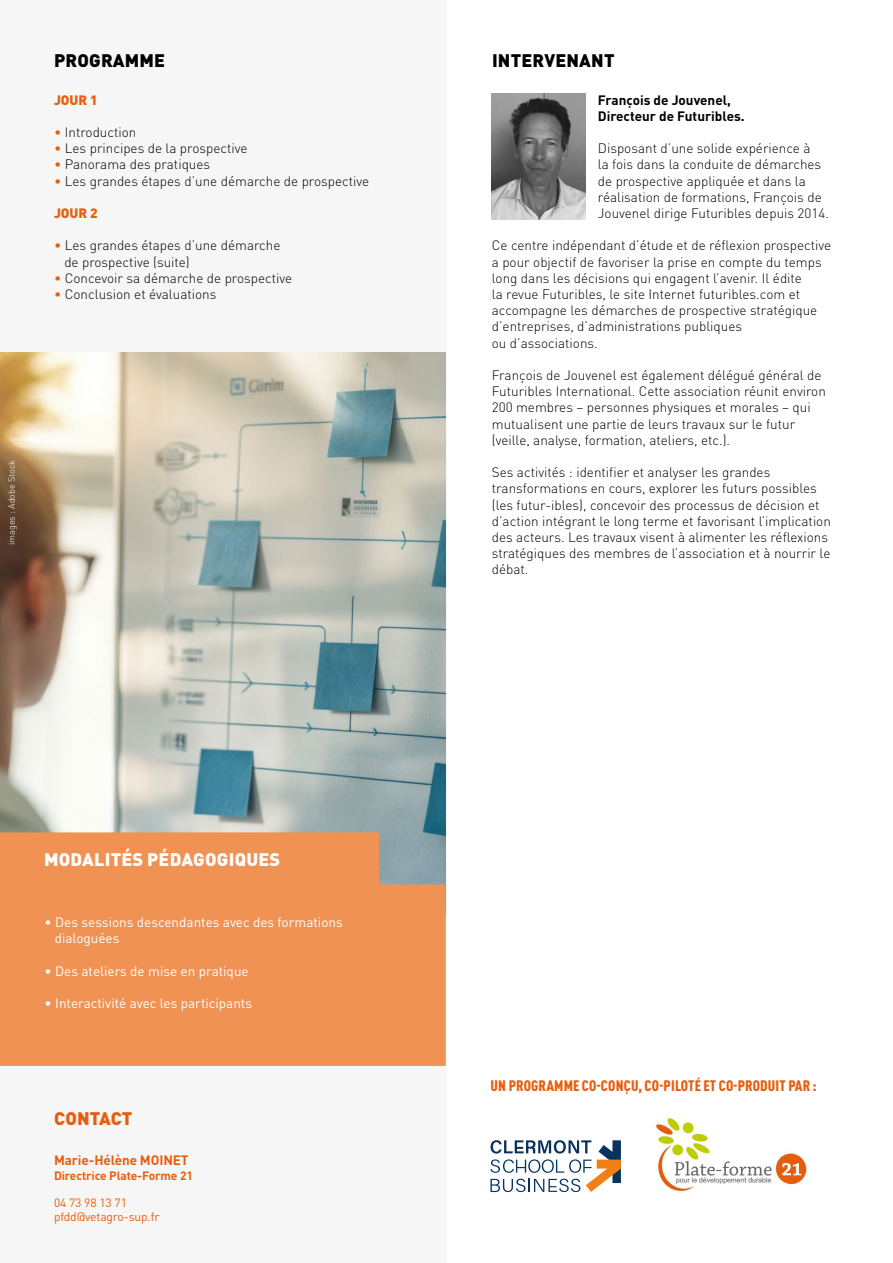
<style>
.page{position:relative;width:893px;height:1263px;background:#fff}
.page>*{position:absolute;margin:0;border:0;box-sizing:border-box;transform-origin:0 0}
.t1{font:900 18px "DIN Pro";letter-spacing:.01em;color:#fff}
.t2{font:900 18px "DIN Pro";letter-spacing:.01em;color:#000}
.t3{font:900 18px "DIN Pro";letter-spacing:.005em;color:#e85d0d}
.t4{font:900 condensed 15px "DIN Pro";letter-spacing:.01em;color:#e75e0d}
.t5{font:300 13.5px/16.2px "DIN Pro";color:#000}
.t6{font:13.5px/16.2px "DIN Pro";color:#fff}
.t7{font:700 13.5px/16.2px "DIN Pro";color:#000}
.t8{font:700 13.5px "DIN Pro";letter-spacing:-.01em;color:#e75e0d}
.t9{font:900 13.5px "DIN Pro";color:#e75e0d}
.t10{font:12px/14.4px "DIN Pro";letter-spacing:-.01em;color:#e75e0d}
.t11{font:700 12px "DIN Pro";letter-spacing:-.01em;color:#e75e0d}
.t12{font:300 9px "DIN Pro";color:#fff}
.s1{color:#e75e0d}
</style>
<div class="page">
<div style="left:0;top:0;width:446px;height:1263px;background:#f6f6f6"></div>
<img style="left:0;top:353px;width:445px;height:479px">
<div style="left:0;top:832px;width:446px;height:234px;background:#f09254"></div>
<img style="left:492px;top:94px;width:93px;height:125px">
<img style="left:655px;top:1117px;width:152px;height:75px">
<svg style="left:490px;top:1140px;width:131px;height:52px"></svg>
<h1 class="t2" style="left:54px;top:45px;width:113px">PROGRAMME</h1>
<p class="t9" style="left:54px;top:88px;width:45px">JOUR 1</p>
<p class="t5" style="left:54px;top:123px;width:84px"><span class="s1">•</span> Introduction</p>
<p class="t5" style="left:54px;top:139px;width:195px"><span class="s1">•</span> Les principes de la prospective</p>
<p class="t5" style="left:54px;top:155px;width:158px"><span class="s1">•</span> Panorama des pratiques</p>
<p class="t5" style="left:54px;top:171px;width:317px"><span class="s1">•</span> Les grandes étapes d’une démarche de prospective</p>
<p class="t9" style="left:54px;top:202px;width:45px">JOUR 2</p>
<p class="t5" style="left:64px;top:236px;width:218px;text-indent:-10px"><span class="s1">•</span> Les grandes étapes d’une démarche de prospective (suite)</p>
<p class="t5" style="left:54px;top:269px;width:240px"><span class="s1">•</span> Concevoir sa démarche de prospective</p>
<p class="t5" style="left:54px;top:285px;width:164px"><span class="s1">•</span> Conclusion et évaluations</p>
<p class="t12" style="left:5px;top:545px;width:87px;rotate:-90deg">images : Adobe Stock</p>
<h1 class="t1" style="left:44px;top:844px;width:238px">MODALITÉS PÉDAGOGIQUES</h1>
<p class="t6" style="left:55px;top:913px;width:290px;text-indent:-10px">• Des sessions descendantes avec des formations dialoguées</p>
<p class="t6" style="left:45px;top:961px;width:206px">• Des ateliers de mise en pratique</p>
<p class="t6" style="left:45px;top:994px;width:209px">• Interactivité avec les participants</p>
<h1 class="t3" style="left:54px;top:1103px;width:80px">CONTACT</h1>
<p class="t8" style="left:54px;top:1149px;width:136px">Marie-Hélène MOINET</p>
<p class="t11" style="left:54px;top:1165px;width:140px">Directrice Plate-Forme 21</p>
<p class="t10" style="left:54px;top:1194px;width:107px">04 73 98 13 71 pfdd@vetagro-sup.fr</p>
<h1 class="t2" style="left:492px;top:45px;width:124px">INTERVENANT</h1>
<p class="t7" style="left:598px;top:90px;width:148px">François de Jouvenel,<br>Directeur de Futuribles.</p>
<p class="t5" style="left:598px;top:139px;width:233px">Disposant d’une solide expérience à<br>la fois dans la conduite de démarches de prospective appliquée et dans la réalisation de formations, François de Jouvenel dirige Futuribles depuis 2014.</p>
<p class="t5" style="left:492px;top:236px;width:341px">Ce centre indépendant d’étude et de réflexion prospective a pour objectif de favoriser la prise en compte du temps long dans les décisions qui engagent l’avenir. Il édite<br>la revue Futuribles, le site Internet futuribles.com et accompagne les démarches de prospective stratégique d’entreprises, d’administrations publiques<br>ou d’associations.</p>
<p class="t5" style="left:492px;top:366px;width:336px">François de Jouvenel est également délégué général de Futuribles International. Cette association réunit environ 200 membres – personnes physiques et morales – qui mutualisent une partie de leurs travaux sur le futur (veille, analyse, formation, ateliers, etc.).</p>
<p class="t5" style="left:492px;top:463px;width:341px">Ses activités : identifier et analyser les grandes transformations en cours, explorer les futurs possibles (les futur-ibles), concevoir des processus de décision et d’action intégrant le long terme et favorisant l’implication des acteurs. Les travaux visent à alimenter les réflexions stratégiques des membres de l’association et à nourrir le débat.</p>
<p class="t4" style="left:491px;top:1073px;width:328px">UN PROGRAMME CO-CONÇU, CO-PILOTÉ ET CO-PRODUIT PAR :</p>
</div>
